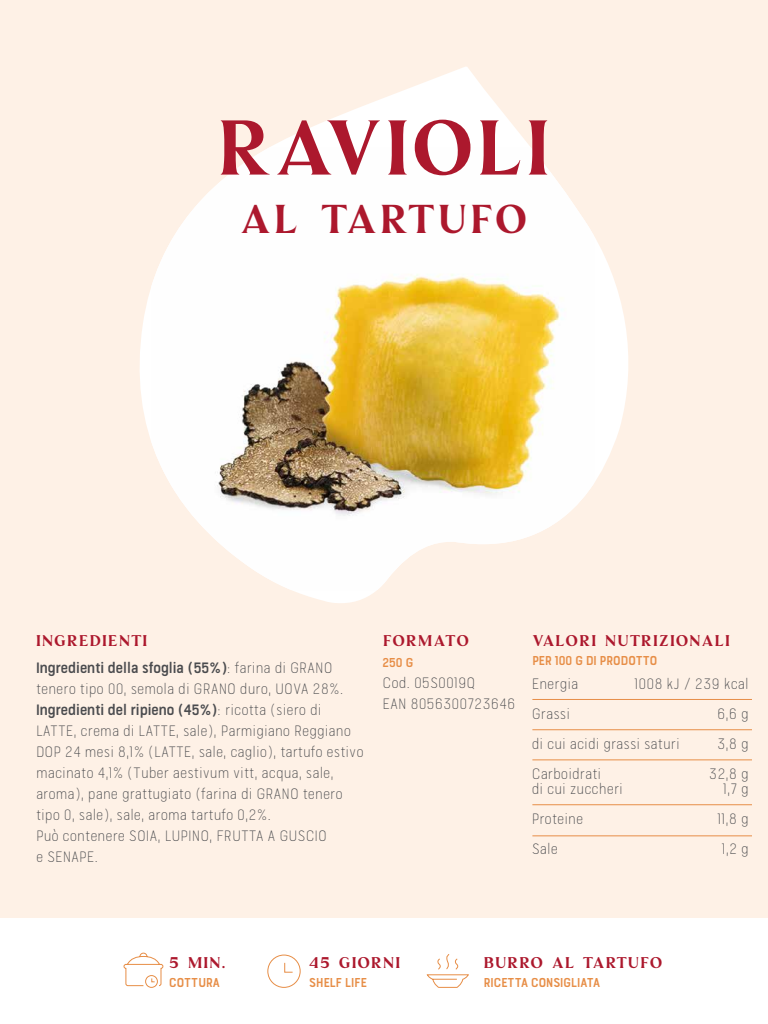
<style>
.page{position:relative;width:768px;height:1024px;background:#fff}
.page>*{position:absolute;margin:0;border:0;box-sizing:border-box;transform-origin:0 0}
.t1{font:77.4px "Palmer";letter-spacing:.04em;color:#ac182d}
.t2{font:40.2px "Palmer";letter-spacing:.08em;color:#ac182d}
.t3{font:15.6px "Palmer";letter-spacing:.075em;color:#ac182d}
.t4{font:100 condensed 14px/21px "Bourton Text";color:#4a4b4e}
.t5{font:600 condensed 12px "Bourton Text";color:#e78e47}
.s1{font-weight:600}
</style>
<div class="page">
<div style="left:0;top:0;width:768px;height:918px;background:#fef1e6"></div>
<svg style="left:140px;top:67px;width:488px;height:536px"></svg>
<img style="left:151px;top:147px;width:443px;height:443px">
<svg style="left:427px;top:954px;width:42px;height:34px"></svg>
<svg style="left:267px;top:954px;width:34px;height:34px"></svg>
<svg style="left:123px;top:952px;width:41px;height:36px"></svg>
<hr style="left:532px;top:699px;width:220px;height:1px;background:#e78e47">
<hr style="left:532px;top:730px;width:220px;height:1px;background:#e78e47">
<hr style="left:532px;top:760px;width:220px;height:1px;background:#e78e47">
<hr style="left:532px;top:804px;width:220px;height:1px;background:#e78e47">
<hr style="left:532px;top:836px;width:220px;height:1px;background:#e78e47">
<h1 class="t1" style="left:218px;top:96px;width:334px">RAVIOLI</h1>
<h2 class="t2" style="left:240px;top:192px;width:289px">AL TARTUFO</h2>
<p class="t3" style="left:36px;top:630px;width:113px">INGREDIENTI</p>
<p class="t3" style="left:383px;top:630px;width:88px">FORMATO</p>
<p class="t3" style="left:532px;top:630px;width:199px">VALORI NUTRIZIONALI</p>
<p class="t5" style="left:532px;top:654px;width:127px">PER 100 G DI PRODOTTO</p>
<p class="t4" style="left:36px;top:657px;width:329px"><span class="s1">Ingredienti della sfoglia (55%)</span>: farina di GRANO tenero tipo 00, semola di GRANO duro, UOVA 28%.<br><span class="s1">Ingredienti del ripieno (45%)</span>: ricotta (siero di LATTE, crema di LATTE, sale), Parmigiano Reggiano DOP 24 mesi 8,1% (LATTE, sale, caglio), tartufo estivo macinato 4,1% (Tuber aestivum vitt, acqua, sale, aroma), pane grattugiato (farina di GRANO tenero tipo 0, sale), sale, aroma tartufo 0,2%.<br>Può contenere SOIA, LUPINO, FRUTTA A GUSCIO<br>e SENAPE.</p>
<p class="t5" style="left:382px;top:655px;width:32px">250 G</p>
<p class="t4" style="left:382px;top:671px;width:134px">Cod. 05S0019Q<br>EAN 8056300723646</p>
<p class="t4" style="left:532px;top:673px;width:48px">Energia</p>
<p class="t4" style="left:635px;top:673px;width:116px">1008 kJ / 239 kcal</p>
<p class="t4" style="left:532px;top:703px;width:40px">Grassi</p>
<p class="t4" style="left:717px;top:703px;width:33px">6,6 g</p>
<p class="t4" style="left:532px;top:733px;width:150px">di cui acidi grassi saturi</p>
<p class="t4" style="left:717px;top:733px;width:33px">3,8 g</p>
<p class="t4" style="left:532px;top:763px;width:71px">Carboidrati</p>
<p class="t4" style="left:709px;top:763px;width:41px">32,8 g</p>
<p class="t4" style="left:532px;top:778px;width:93px">di cui zuccheri</p>
<p class="t4" style="left:723px;top:778px;width:27px">1,7 g</p>
<p class="t4" style="left:532px;top:808px;width:53px">Proteine</p>
<p class="t4" style="left:717px;top:808px;width:33px">11,8 g</p>
<p class="t4" style="left:532px;top:838px;width:28px">Sale</p>
<p class="t4" style="left:722px;top:838px;width:29px">1,2 g</p>
<p class="t3" style="left:169px;top:952px;width:58px">5 MIN.</p>
<p class="t5" style="left:169px;top:976px;width:52px">COTTURA</p>
<p class="t3" style="left:309px;top:952px;width:93px">45 GIORNI</p>
<p class="t5" style="left:309px;top:976px;width:59px">SHELF LIFE</p>
<p class="t3" style="left:484px;top:952px;width:180px">BURRO AL TARTUFO</p>
<p class="t5" style="left:484px;top:976px;width:118px">RICETTA CONSIGLIATA</p>
</div>
